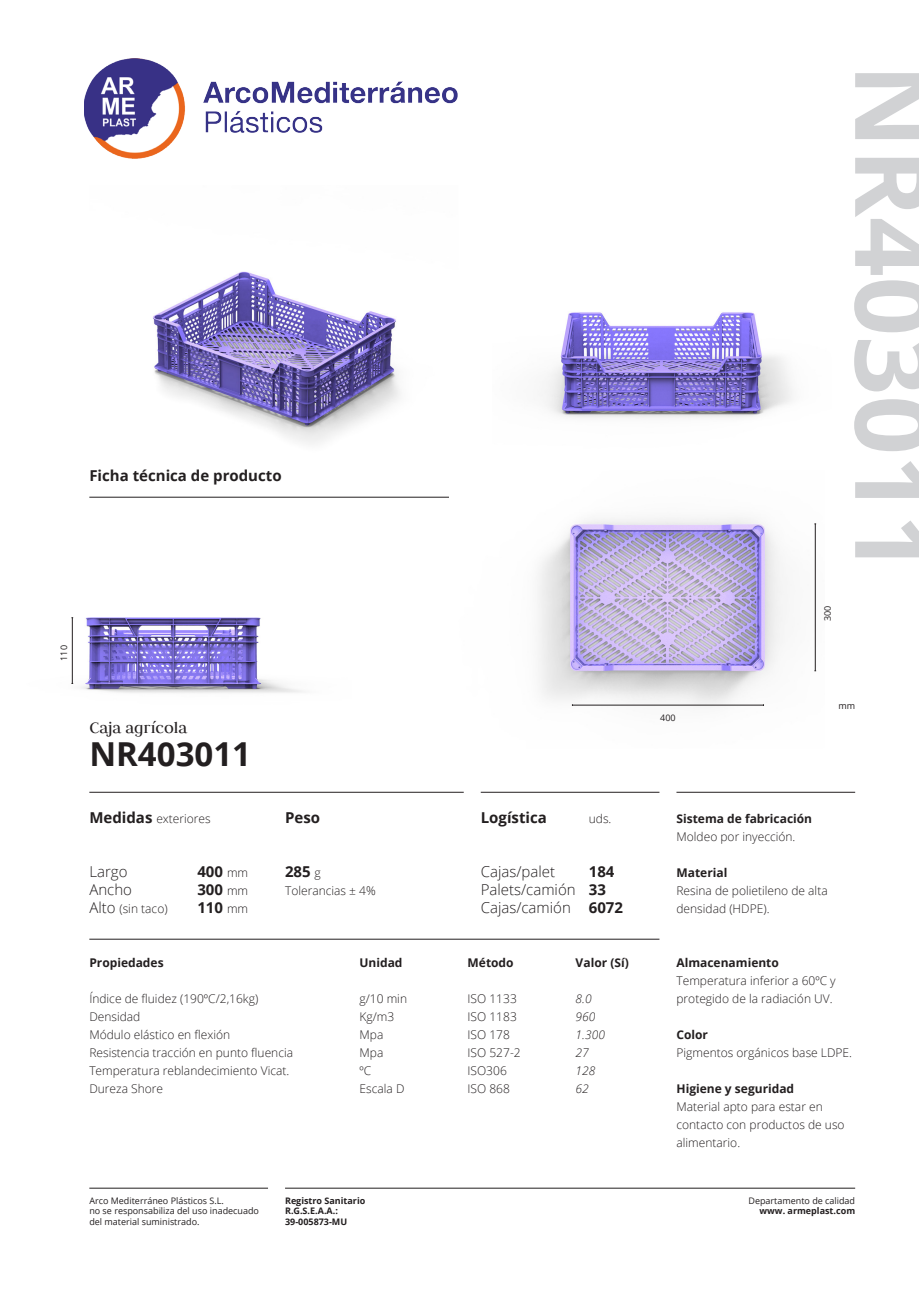
<style>
.page{position:relative;width:919px;height:1289px;background:#fff}
.page>*{position:absolute;margin:0;border:0;box-sizing:border-box;transform-origin:0 0}
.t1{font:700 104.1px "Open Sans";color:#d1d2d4}
.t2{font:700 33px "Open Sans";color:#231f20}
.t3{font:18px "Judson";color:#231f20}
.t4{font:700 15px "Open Sans";color:#231f20}
.t5{font:300 15px "Open Sans";color:#231f20}
.t6{font:300 12px/18px "Open Sans";color:#231f20}
.t7{font:700 12px "Open Sans";color:#231f20}
.t8{font:italic 300 12px "Open Sans";color:#231f20}
.t9{font:9px/10.8px "Open Sans";color:#231f20}
.t10{font:700 9px "Open Sans";color:#231f20}
.s1{font-weight:700;font-size:15px}
.s2{font-weight:300;font-size:12px}
.s3{font-size:15px}
.s4{font-weight:700}
</style>
<div class="page">
<img style="left:71px;top:617px;width:232px;height:76px">
<hr style="left:89px;top:938px;width:570px;height:1px;background:#231f20">
<hr style="left:285px;top:1187px;width:570px;height:1px;background:#231f20">
<hr style="left:89px;top:791px;width:374px;height:1px;background:#231f20">
<hr style="left:480px;top:791px;width:179px;height:1px;background:#231f20">
<hr style="left:89px;top:497px;width:374px;height:1px;background:#231f20">
<hr style="left:676px;top:791px;width:179px;height:1px;background:#231f20">
<hr style="left:89px;top:1187px;width:179px;height:1px;background:#231f20">
<img style="left:153px;top:271px;width:247px;height:173px">
<img style="left:541px;top:312px;width:251px;height:106px">
<img style="left:450px;top:497px;width:367px;height:210px">
<img style="left:84px;top:58px;width:374px;height:101px">
<hr style="left:572px;top:705px;width:191px;height:1px;background:#231f20">
<hr style="left:815px;top:524px;width:1px;height:146px;background:#231f20">
<hr style="left:72px;top:617px;width:1px;height:66px;background:#231f20">
<p class="t4" style="left:89px;top:465px;width:194px">Ficha técnica de producto</p>
<p class="t9" style="left:58px;top:660px;width:17px;rotate:-90deg">110</p>
<p class="t3" style="left:89px;top:717px;width:99px">Caja agrícola</p>
<p class="t2" style="left:89px;top:731px;width:163px">NR403011</p>
<p class="t6" style="left:89px;top:809px;width:123px"><span class="s1">Medidas</span> exteriores</p>
<p class="t5" style="left:89px;top:861px;width:40px">Largo</p>
<p class="t4" style="left:197px;top:861px;width:52px">400 <span class="s2">mm</span></p>
<p class="t5" style="left:89px;top:879px;width:44px">Ancho</p>
<p class="t4" style="left:197px;top:879px;width:52px">300 <span class="s2">mm</span></p>
<p class="t6" style="left:89px;top:899px;width:80px"><span class="s3">Alto</span> (sin taco)</p>
<p class="t4" style="left:197px;top:897px;width:52px">110 <span class="s2">mm</span></p>
<p class="t4" style="left:285px;top:807px;width:37px">Peso</p>
<p class="t4" style="left:285px;top:861px;width:37px">285 <span class="s2">g</span></p>
<p class="t6" style="left:285px;top:881px;width:92px">Tolerancias ± 4%</p>
<p class="t4" style="left:480px;top:807px;width:68px">Logística</p>
<p class="t6" style="left:588px;top:809px;width:24px">uds.</p>
<p class="t5" style="left:480px;top:861px;width:76px">Cajas/palet</p>
<p class="t4" style="left:588px;top:861px;width:27px">184</p>
<p class="t5" style="left:480px;top:879px;width:127px">Palets/camión <span class="s4">33</span></p>
<p class="t5" style="left:480px;top:897px;width:144px">Cajas/camión <span class="s4">6072</span></p>
<p class="t7" style="left:89px;top:954px;width:76px">Propiedades</p>
<p class="t7" style="left:359px;top:954px;width:45px">Unidad</p>
<p class="t7" style="left:467px;top:954px;width:48px">Método</p>
<p class="t7" style="left:575px;top:954px;width:55px">Valor (Sí)</p>
<p class="t6" style="left:89px;top:989px;width:170px">Índice de fluidez (190ºC/2,16kg)</p>
<p class="t6" style="left:359px;top:989px;width:49px">g/10 min</p>
<p class="t6" style="left:467px;top:989px;width:51px">ISO 1133</p>
<p class="t8" style="left:575px;top:990px;width:18px">8.0</p>
<p class="t6" style="left:89px;top:1007px;width:53px">Densidad</p>
<p class="t6" style="left:359px;top:1007px;width:36px">Kg/m3</p>
<p class="t6" style="left:467px;top:1007px;width:51px">ISO 1183</p>
<p class="t8" style="left:575px;top:1008px;width:21px">960</p>
<p class="t6" style="left:89px;top:1025px;width:142px">Módulo elástico en flexión</p>
<p class="t6" style="left:359px;top:1025px;width:25px">Mpa</p>
<p class="t6" style="left:467px;top:1025px;width:44px">ISO 178</p>
<p class="t8" style="left:575px;top:1026px;width:31px">1.300</p>
<p class="t6" style="left:89px;top:1043px;width:205px">Resistencia tracción en punto fluencia</p>
<p class="t6" style="left:359px;top:1043px;width:25px">Mpa</p>
<p class="t6" style="left:467px;top:1043px;width:55px">ISO 527-2</p>
<p class="t8" style="left:575px;top:1044px;width:15px">27</p>
<p class="t6" style="left:89px;top:1061px;width:201px">Temperatura reblandecimiento Vicat.</p>
<p class="t6" style="left:359px;top:1061px;width:13px">ºC</p>
<p class="t6" style="left:467px;top:1061px;width:41px">ISO306</p>
<p class="t8" style="left:575px;top:1062px;width:21px">128</p>
<p class="t6" style="left:89px;top:1079px;width:75px">Dureza Shore</p>
<p class="t6" style="left:359px;top:1079px;width:46px">Escala D</p>
<p class="t6" style="left:467px;top:1079px;width:44px">ISO 868</p>
<p class="t8" style="left:575px;top:1080px;width:15px">62</p>
<p class="t9" style="left:89px;top:1194px;width:136px">Arco Mediterráneo Plásticos S.L.</p>
<p class="t9" style="left:89px;top:1205px;width:171px">no se responsabiliza del uso inadecuado del material suministrado.</p>
<p class="t10" style="left:285px;top:1193px;width:82px">Registro Sanitario</p>
<p class="t10" style="left:285px;top:1204px;width:54px">R.G.S.E.A.A.:</p>
<p class="t10" style="left:285px;top:1215px;width:64px">39-005873-MU</p>
<p class="t9" style="left:660px;top:711px;width:17px">400</p>
<p class="t9" style="left:821px;top:620px;width:17px;rotate:-90deg">300</p>
<p class="t1" style="left:966px;top:64px;width:511px;rotate:90deg">NR403011</p>
<p class="t9" style="left:838px;top:699px;width:18px">mm</p>
<p class="t7" style="left:676px;top:810px;width:137px">Sistema de fabricación</p>
<p class="t6" style="left:676px;top:827px;width:120px">Moldeo por inyección.</p>
<p class="t7" style="left:676px;top:864px;width:52px">Material</p>
<p class="t6" style="left:676px;top:881px;width:153px">Resina de polietileno de alta densidad (HDPE).</p>
<p class="t7" style="left:676px;top:954px;width:104px">Almacenamiento</p>
<p class="t6" style="left:676px;top:971px;width:161px">Temperatura inferior a 60ºC y protegido de la radiación UV.</p>
<p class="t7" style="left:676px;top:1026px;width:33px">Color</p>
<p class="t6" style="left:676px;top:1043px;width:177px">Pigmentos orgánicos base LDPE.</p>
<p class="t7" style="left:676px;top:1080px;width:119px">Higiene y seguridad</p>
<p class="t6" style="left:676px;top:1097px;width:170px">Material apto para estar en contacto con productos de uso alimentario.</p>
<p class="t9" style="left:748px;top:1194px;width:108px">Departamento de calidad</p>
<p class="t10" style="left:759px;top:1204px;width:97px">www. armeplast.com</p>
</div>
